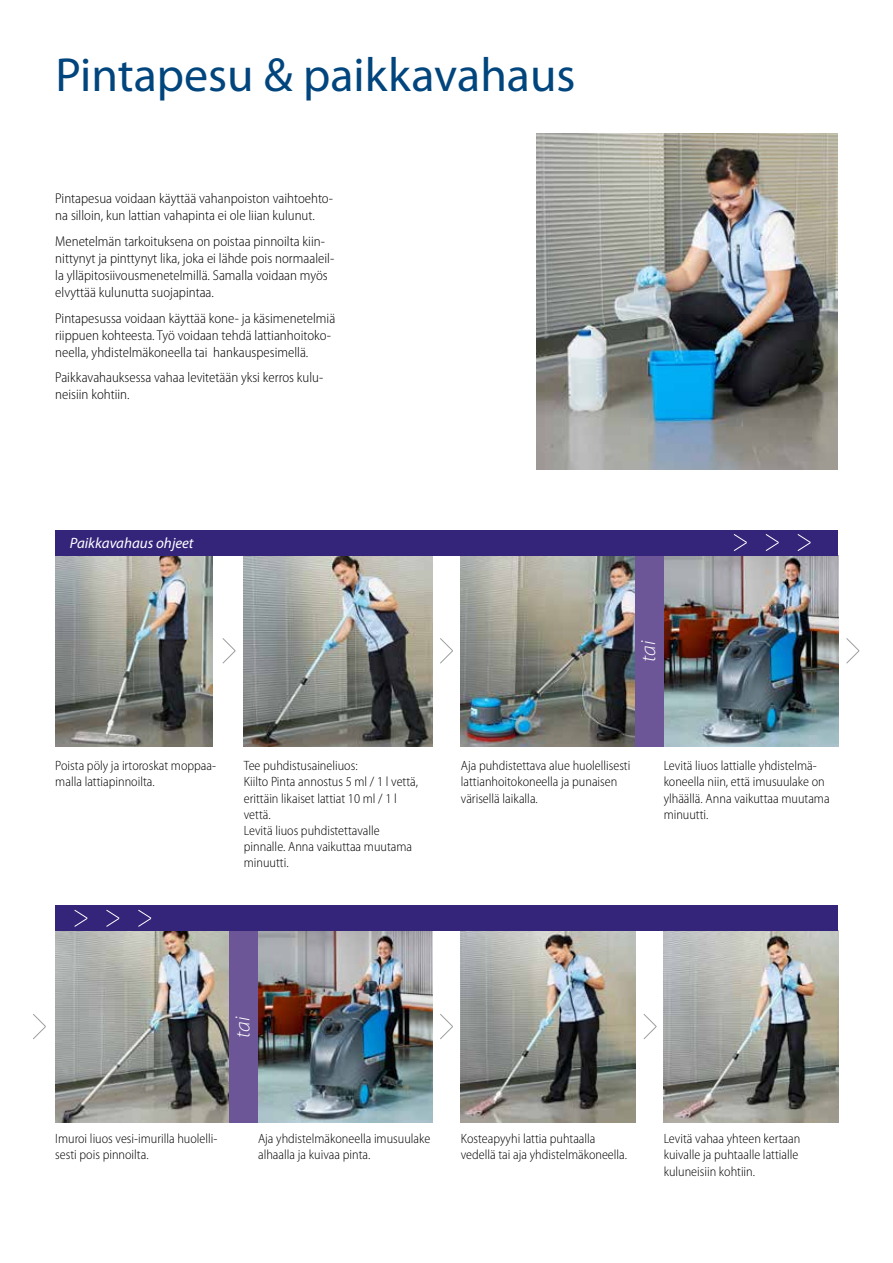
<style>
.page{position:relative;width:893px;height:1263px;background:#fff}
.page>*{position:absolute;margin:0;border:0;box-sizing:border-box;transform-origin:0 0}
.t1{font:48px "Myriad Pro";color:#00457d}
.t2{font:italic 300 21px "Myriad Pro";color:#fff}
.t3{font:italic 15px "Myriad Pro";color:#fff}
.t4{font:300 semi-condensed 14.25px/17.1px "Myriad Pro";color:#000}
.t5{font:300 semi-condensed 13.5px/16.2px "Myriad Pro";color:#000}
</style>
<div class="page">
<img style="left:664px;top:931px;width:174px;height:191px">
<img style="left:55px;top:555px;width:158px;height:191px">
<img style="left:244px;top:555px;width:188px;height:191px">
<img style="left:664px;top:555px;width:174px;height:191px">
<img style="left:461px;top:555px;width:174px;height:191px">
<img style="left:461px;top:931px;width:174px;height:191px">
<div style="left:635px;top:542px;width:29px;height:204px;background:#6d5697"></div>
<svg style="left:222px;top:638px;width:14px;height:26px"></svg>
<svg style="left:440px;top:638px;width:13px;height:26px"></svg>
<svg style="left:440px;top:1014px;width:13px;height:25px"></svg>
<svg style="left:643px;top:1014px;width:14px;height:25px"></svg>
<svg style="left:846px;top:638px;width:14px;height:26px"></svg>
<svg style="left:33px;top:1014px;width:13px;height:25px"></svg>
<img style="left:55px;top:931px;width:175px;height:191px">
<img style="left:258px;top:931px;width:174px;height:191px">
<div style="left:230px;top:931px;width:28px;height:191px;background:#6d5697"></div>
<img style="left:536px;top:134px;width:302px;height:336px">
<div style="left:55px;top:530px;width:783px;height:25px;background:#34247a"></div>
<svg style="left:797px;top:534px;width:14px;height:17px"></svg>
<svg style="left:765px;top:534px;width:14px;height:17px"></svg>
<svg style="left:733px;top:534px;width:14px;height:17px"></svg>
<div style="left:55px;top:906px;width:783px;height:25px;background:#34247a"></div>
<svg style="left:138px;top:909px;width:14px;height:18px"></svg>
<svg style="left:106px;top:909px;width:14px;height:18px"></svg>
<svg style="left:74px;top:909px;width:14px;height:18px"></svg>
<h1 class="t1" style="left:55px;top:46px;width:522px">Pintapesu &amp; paikkavahaus</h1>
<p class="t4" style="left:55px;top:189px;width:279px">Pintapesua voidaan käyttää vahanpoiston vaihtoehto&shy;na silloin, kun lattian vahapinta ei ole liian kulunut.</p>
<p class="t4" style="left:55px;top:232px;width:280px">Menetelmän tarkoituksena on poistaa pinnoilta kiin&shy;nittynyt ja pinttynyt lika, joka ei lähde pois normaaleil&shy;la ylläpitosiivousmenetelmillä. Samalla voidaan myös elvyttää kulunutta suojapintaa.</p>
<p class="t4" style="left:55px;top:309px;width:282px">Pintapesussa voidaan käyttää kone- ja käsimenetelmiä riippuen kohteesta. Työ voidaan tehdä lattianhoitoko&shy;neella, yhdistelmäkoneella tai hankauspesimellä.</p>
<p class="t4" style="left:55px;top:369px;width:269px">Paikkavahauksessa vahaa levitetään yksi kerros kulu&shy;neisiin kohtiin.</p>
<p class="t3" style="left:70px;top:534px;width:125px">Paikkavahaus ohjeet</p>
<p class="t5" style="left:55px;top:757px;width:162px">Poista pöly ja irtoroskat moppaa&shy;malla lattiapinnoilta.</p>
<p class="t5" style="left:244px;top:757px;width:176px">Tee puhdistusaineliuos:<br>Kiilto Pinta annostus 5 ml / 1 l vettä, erittäin likaiset lattiat 10 ml / 1 l vettä.<br>Levitä liuos puhdistettavalle pinnalle. Anna vaikuttaa muutama minuutti.</p>
<h2 class="t2" style="left:636px;top:662px;width:23px;rotate:-90deg">tai</h2>
<p class="t5" style="left:461px;top:757px;width:171px">Aja puhdistettava alue huolellisesti lattianhoitokoneella ja punaisen värisellä laikalla.</p>
<p class="t5" style="left:664px;top:757px;width:167px">Levitä liuos lattialle yhdistelmä&shy;koneella niin, että imusuulake on ylhäällä. Anna vaikuttaa muutama minuutti.</p>
<h2 class="t2" style="left:230px;top:1038px;width:23px;rotate:-90deg">tai</h2>
<p class="t5" style="left:55px;top:1130px;width:164px">Imuroi liuos vesi-imurilla huolelli&shy;sesti pois pinnoilta.</p>
<p class="t5" style="left:258px;top:1130px;width:174px">Aja yhdistelmäkoneella imusuulake alhaalla ja kuivaa pinta.</p>
<p class="t5" style="left:461px;top:1130px;width:168px">Kosteapyyhi lattia puhtaalla vedellä tai aja yhdistelmäkoneella.</p>
<p class="t5" style="left:664px;top:1130px;width:138px">Levitä vahaa yhteen kertaan kuivalle ja puhtaalle lattialle kuluneisiin kohtiin.</p>
</div>
